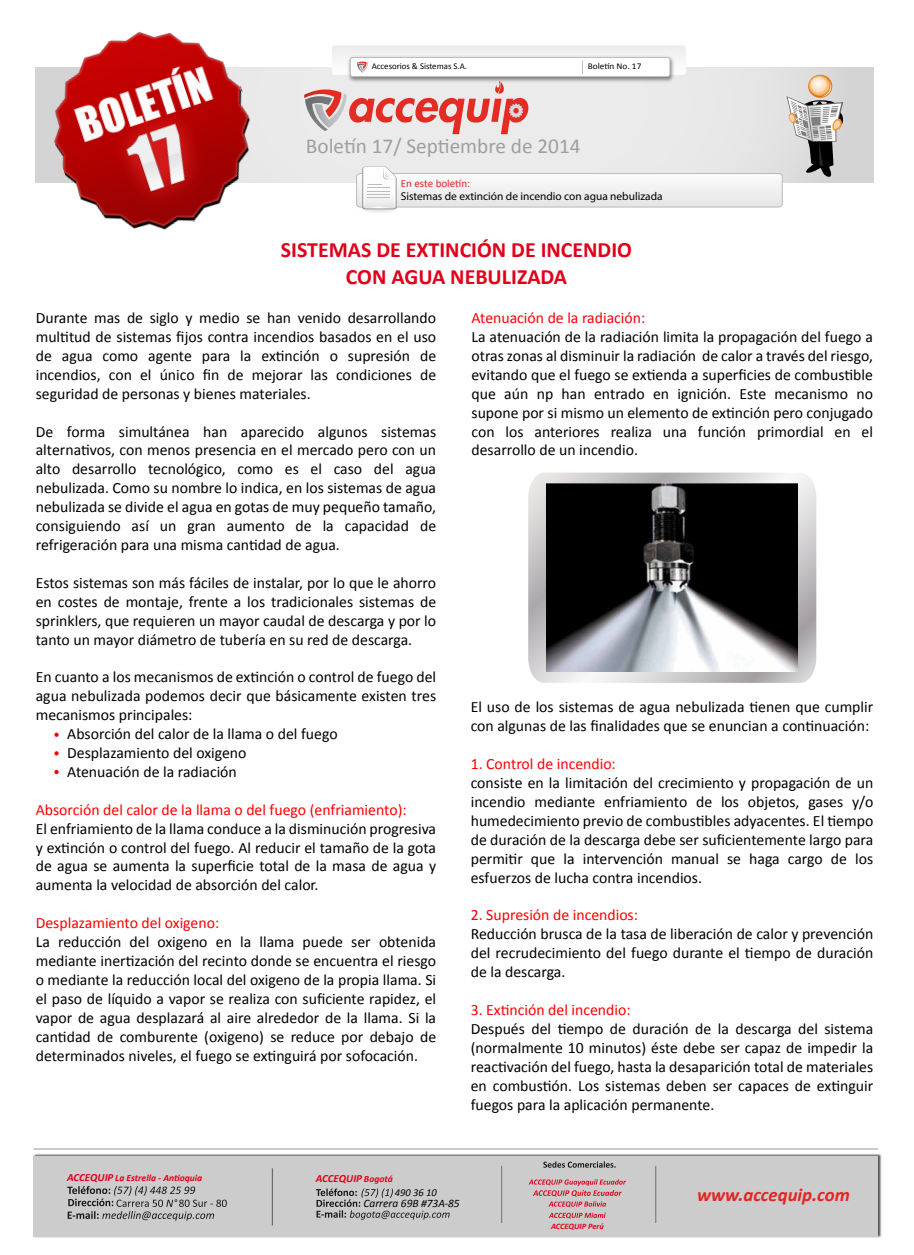
<style>
.page{position:relative;width:914px;height:1255px;background:#fff}
.page>*{position:absolute;margin:0;border:0;box-sizing:border-box;transform-origin:0 0}
.t1{font:700 21.88px/26.2px "Calibri";color:#e1001a;text-align:center}
.t2{font:21.26px "Calibri";color:#a09f9f}
.t3{font:italic 700 18.81px "Calibri";color:#e32522}
.t4{font:15.75px/18.9px "Calibri";color:#000;text-align:justify}
.t5{font:15.75px "Calibri";color:#f00}
.t6{font:11.38px "Myriad Pro";color:#000}
.t7{font:italic 11.38px "Calibri";color:#000}
.t8{font:11.03px "Calibri";color:#e32522}
.t9{font:italic 700 10.94px "Calibri";color:#e1001a}
.t10{font:italic 10.5px "Calibri";color:#000}
.t11{font:italic 700 9.54px "Calibri";color:#e1001a}
.t12{font:8.84px "Calibri";color:#000}
.t13{font:8.84px "Calibri";color:#000;scale:1.05 1}
.t14{font:italic 700 8.31px "Calibri";color:#df041c}
.s1{font-size:10.94px}
.s2{font-size:9.54px}
</style>
<div class="page">
<div style="left:36px;top:68px;width:837px;height:114px;background:linear-gradient(to bottom,#dfdfdf,#dedede)"></div>
<img style="left:33px;top:1153px;width:849px;height:84px">
<div style="left:33px;top:1155px;width:845px;height:80px;background:#ccc"></div>
<hr style="left:272px;top:1168px;width:1px;height:57px;background:#58585a">
<hr style="left:655px;top:1165px;width:1px;height:57px;background:#6f7072">
<div style="left:358px;top:202px;width:41px;height:12px;background:#fbfbfb;border-radius:50%"></div>
<svg style="left:360px;top:203px;width:37px;height:10px"></svg>
<svg style="left:365px;top:204px;width:27px;height:8px"></svg>
<div style="left:366px;top:204px;width:25px;height:7px;background:#c9cacc;border-radius:50%"></div>
<div style="left:367px;top:205px;width:23px;height:6px;background:#ebebec;border-radius:50%"></div>
<div style="left:368px;top:205px;width:21px;height:6px;background:#c8c9cb;border-radius:50%"></div>
<div style="left:368px;top:205px;width:20px;height:6px;background:#c6c7c9;border-radius:50%"></div>
<hr style="left:372px;top:206px;width:13px;height:4px;background:#c2c4c5;border-radius:50%">
<hr style="left:33px;top:1148px;width:845px;height:1px;background:#999">
<hr style="left:501px;top:1165px;width:1px;height:57px;background:#6f7072">
<svg style="left:304px;top:45px;width:539px;height:164px"></svg>
<svg style="left:67px;top:1186px;width:160px;height:34px"></svg>
<svg style="left:316px;top:1188px;width:133px;height:31px"></svg>
<svg style="left:543px;top:1161px;width:72px;height:6px"></svg>
<svg style="left:528px;top:1179px;width:98px;height:39px"></svg>
<svg style="left:528px;top:472px;width:288px;height:210px;background:#c6c4c6"></svg>
<img style="left:547px;top:484px;width:250px;height:187px">
<svg style="left:54px;top:732px;width:5px;height:4px"></svg>
<svg style="left:54px;top:751px;width:5px;height:4px"></svg>
<svg style="left:54px;top:769px;width:5px;height:5px"></svg>
<img style="left:35px;top:31px;width:242px;height:199px">
<p class="t12" style="left:371px;top:61px;width:97px">Accesorios &amp; Sistemas S.A.</p>
<p class="t13" style="left:587px;top:61px;width:53px">Boletín No. 17</p>
<h2 class="t2" style="left:306px;top:132px;width:276px">Boletín 17/ Septiembre de 2014</h2>
<p class="t8" style="left:401px;top:176px;width:71px">En este boletín:</p>
<p class="t6" style="left:401px;top:189px;width:263px">Sistemas de extinción de incendio con agua nebulizada</p>
<h1 class="t1" style="left:281px;top:237px;width:352px">SISTEMAS DE EXTINCIÓN DE INCENDIO<br>CON AGUA NEBULIZADA</h1>
<p class="t4" style="left:36px;top:308px;width:402px">Durante mas de siglo y medio se han venido desarrollando multitud de sistemas fijos contra incendios basados en el uso de agua como agente para la extinción o supresión de incendios, con el único fin de mejorar las condiciones de seguridad de personas y bienes materiales.</p>
<p class="t4" style="left:36px;top:422px;width:402px">De forma simultánea han aparecido algunos sistemas alternativos, con menos presencia en el mercado pero con un alto desarrollo tecnológico, como es el caso del agua nebulizada. Como su nombre lo indica, en los sistemas de agua nebulizada se divide el agua en gotas de muy pequeño tamaño, consiguiendo así un gran aumento de la capacidad de refrigeración para una misma cantidad de agua.</p>
<p class="t4" style="left:36px;top:573px;width:402px">Estos sistemas son más fáciles de instalar, por lo que le ahorro en costes de montaje, frente a los tradicionales sistemas de sprinklers, que requieren un mayor caudal de descarga y por lo tanto un mayor diámetro de tubería en su red de descarga.</p>
<p class="t4" style="left:36px;top:667px;width:402px">En cuanto a los mecanismos de extinción o control de fuego del</p>
<p class="t4" style="left:36px;top:686px;width:402px">agua nebulizada podemos decir que básicamente existen tres</p>
<p class="t4" style="left:36px;top:705px;width:158px">mecanismos principales:</p>
<p class="t4" style="left:67px;top:724px;width:272px">Absorción del calor de la llama o del fuego</p>
<p class="t4" style="left:67px;top:743px;width:181px">Desplazamiento del oxigeno</p>
<p class="t4" style="left:67px;top:762px;width:171px">Atenuación de la radiación</p>
<p class="t5" style="left:36px;top:799px;width:372px">Absorción del calor de la llama o del fuego (enfriamiento):</p>
<p class="t4" style="left:36px;top:819px;width:402px">El enfriamiento de la llama conduce a la disminución progresiva y extinción o control del fuego. Al reducir el tamaño de la gota de agua se aumenta la superficie total de la masa de agua y aumenta la velocidad de absorción del calor.</p>
<p class="t5" style="left:36px;top:912px;width:185px">Desplazamiento del oxigeno:</p>
<p class="t4" style="left:36px;top:932px;width:402px">La reducción del oxigeno en la llama puede ser obtenida mediante inertización del recinto donde se encuentra el riesgo o mediante la reducción local del oxigeno de la propia llama. Si el paso de líquido a vapor se realiza con suficiente rapidez, el vapor de agua desplazará al aire alrededor de la llama. Si la cantidad de comburente (oxigeno) se reduce por debajo de determinados niveles, el fuego se extinguirá por sofocación.</p>
<p class="t5" style="left:471px;top:308px;width:175px">Atenuación de la radiación:</p>
<p class="t4" style="left:471px;top:327px;width:403px">La atenuación de la radiación limita la propagación del fuego a otras zonas al disminuir la radiación de calor a través del riesgo, evitando que el fuego se extienda a superficies de combustible que aún np han entrado en ignición. Este mecanismo no supone por si mismo un elemento de extinción pero conjugado con los anteriores realiza una función primordial en el desarrollo de un incendio.</p>
<p class="t4" style="left:471px;top:697px;width:404px">El uso de los sistemas de agua nebulizada tienen que cumplir con algunas de las finalidades que se enuncian a continuación:</p>
<p class="t5" style="left:471px;top:754px;width:147px">1. Control de incendio:</p>
<p class="t4" style="left:471px;top:773px;width:404px">consiste en la limitación del crecimiento y propagación de un incendio mediante enfriamiento de los objetos, gases y/o humedecimiento previo de combustibles adyacentes. El tiempo de duración de la descarga debe ser suficientemente largo para permitir que la intervención manual se haga cargo de los esfuerzos de lucha contra incendios.</p>
<p class="t5" style="left:471px;top:905px;width:169px">2. Supresión de incendios:</p>
<p class="t4" style="left:471px;top:924px;width:404px">Reducción brusca de la tasa de liberación de calor y prevención del recrudecimiento del fuego durante el tiempo de duración de la descarga.</p>
<p class="t5" style="left:471px;top:999px;width:161px">3. Extinción del incendio:</p>
<p class="t4" style="left:471px;top:1019px;width:404px">Después del tiempo de duración de la descarga del sistema (normalmente 10 minutos) éste debe ser capaz de impedir la reactivación del fuego, hasta la desaparición total de materiales en combustión. Los sistemas deben ser capaces de extinguir fuegos para la aplicación permanente.</p>
<p class="t11" style="left:67px;top:1171px;width:137px"><span class="s1">ACCEQUIP</span> La Estrella - Antioquia</p>
<p class="t9" style="left:316px;top:1171px;width:78px">ACCEQUIP <span class="s2">Bogotá</span></p>
<p class="t10" style="left:395px;top:1185px;width:44px">490 36 10</p>
<p class="t7" style="left:363px;top:1195px;width:98px">Carrera 69B #73A-85</p>
<p class="t14" style="left:551px;top:1220px;width:54px">ACCEQUIP Perú</p>
<p class="t3" style="left:697px;top:1182px;width:154px">www.accequip.com</p>
</div>
